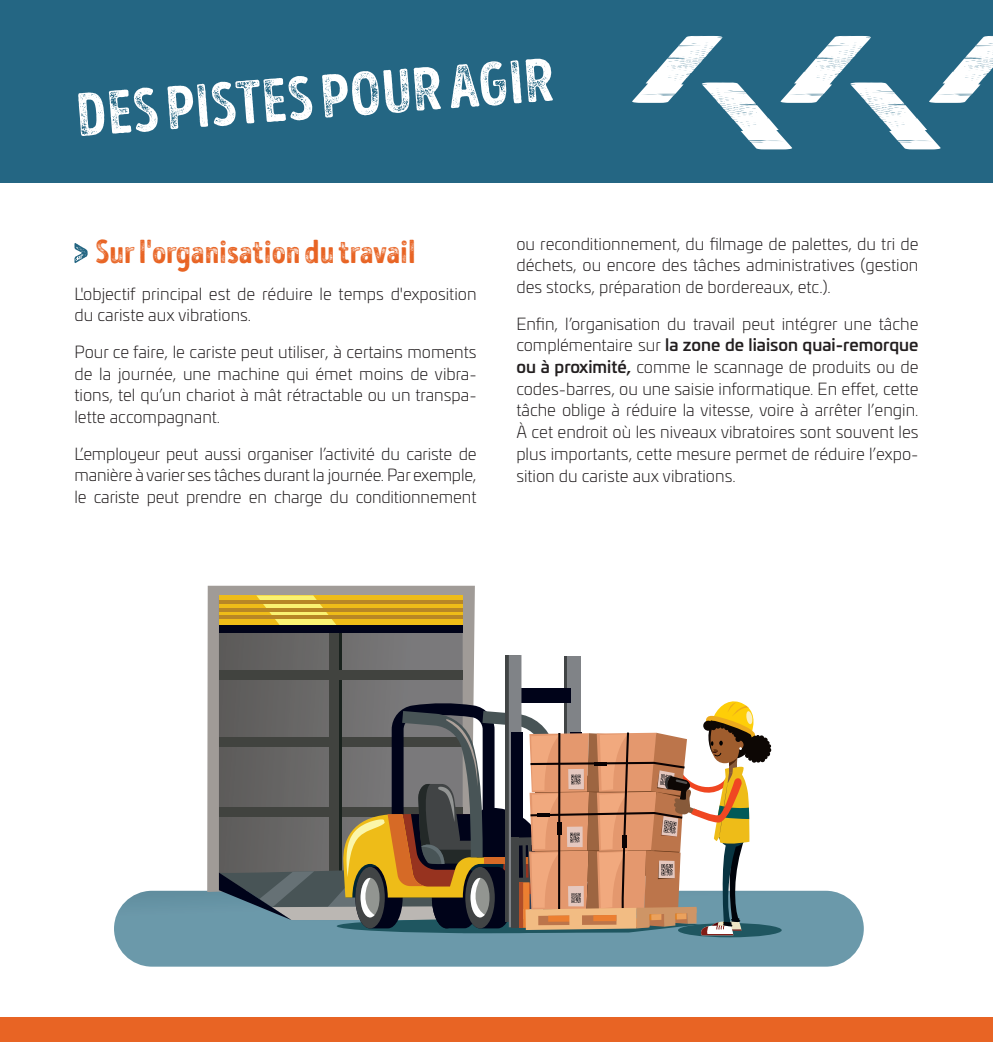
<style>
.page{position:relative;width:993px;height:1042px;background:#fff}
.page>*{position:absolute;margin:0;border:0;box-sizing:border-box;transform-origin:0 0}
.t1{font:61.25px "Intro Head H G Base";color:#fff}
.t2{font:33.25px "Intro Head H G Base";color:#e86424}
.t3{font:300 16.62px/21.7px "Univia Pro";color:#231f20;text-align:justify}
.s1{font-weight:500}
</style>
<div class="page">
<div style="left:0;top:0;width:992px;height:182px;background:#246683"></div>
<div style="left:0;top:1017px;width:992px;height:25px;background:#e86424"></div>
<svg style="left:74px;top:243px;width:14px;height:20px"></svg>
<div style="left:114px;top:891px;width:749px;height:75px;background:#6b99aa;border-radius:38px"></div>
<div style="left:207px;top:586px;width:267px;height:306px;background:#a09b97"></div>
<svg style="left:219px;top:633px;width:243px;height:22px;background:#6c6b6b"></svg>
<div style="left:329px;top:598px;width:10px;height:280px;background:#41433f"></div>
<svg style="left:219px;top:595px;width:243px;height:30px;background:#e6b41a"></svg>
<svg style="left:256px;top:595px;width:82px;height:30px;background:#edd34d"></svg>
<div style="left:219px;top:625px;width:243px;height:8px;background:#000319"></div>
<hr style="left:219px;top:615px;width:243px;height:3px;background:#b78626">
<hr style="left:219px;top:608px;width:243px;height:3px;background:#b78626">
<hr style="left:219px;top:600px;width:243px;height:3px;background:#b78626">
<svg style="left:677px;top:923px;width:104px;height:14px"></svg>
<svg style="left:219px;top:655px;width:552px;height:280px"></svg>
<hr style="left:558px;top:733px;width:2px;height:176px;background:#090102">
<div style="left:621px;top:835px;width:5px;height:12px;background:#090102"></div>
<hr style="left:537px;top:813px;width:13px;height:4px;background:#090102">
<svg style="left:594px;top:761px;width:12px;height:4px"></svg>
<hr style="left:557px;top:822px;width:4px;height:13px;background:#090102">
<svg style="left:632px;top:36px;width:360px;height:113px"></svg>
<h1 class="t1" style="left:74px;top:77px;width:479px;rotate:-4deg">DES PISTES POUR AGIR</h1>
<h2 class="t2" style="left:96px;top:232px;width:321px">Sur l'organisation du travail</h2>
<p class="t3" style="left:74px;top:282px;width:403px">L'objectif principal est de réduire le temps d'exposition du cariste aux vibrations.</p>
<p class="t3" style="left:74px;top:340px;width:403px">Pour ce faire, le cariste peut utiliser, à certains moments de la journée, une machine qui émet moins de vibra&shy;tions, tel qu’un chariot à mât rétractable ou un transpa&shy;lette accompagnant.</p>
<p class="t3" style="left:74px;top:442px;width:403px">L’employeur peut aussi organiser l’activité du cariste de manière à varier ses tâches durant la journée. Par exemple, le cariste peut prendre en charge du conditionnement</p>
<p class="t3" style="left:516px;top:232px;width:403px">ou reconditionnement, du filmage de palettes, du tri de déchets, ou encore des tâches administratives (gestion des stocks, préparation de bordereaux, etc.).</p>
<p class="t3" style="left:516px;top:312px;width:403px">Enfin, l’organisation du travail peut intégrer une tâche complémentaire sur <span class="s1">la zone de liaison quai-remorque ou à proximité,</span> comme le scannage de produits ou de codes-barres, ou une saisie informatique. En effet, cette tâche oblige à réduire la vitesse, voire à arrêter l’engin.<br>À cet endroit où les niveaux vibratoires sont souvent les plus importants, cette mesure permet de réduire l’expo&shy;sition du cariste aux vibrations.</p>
</div>
